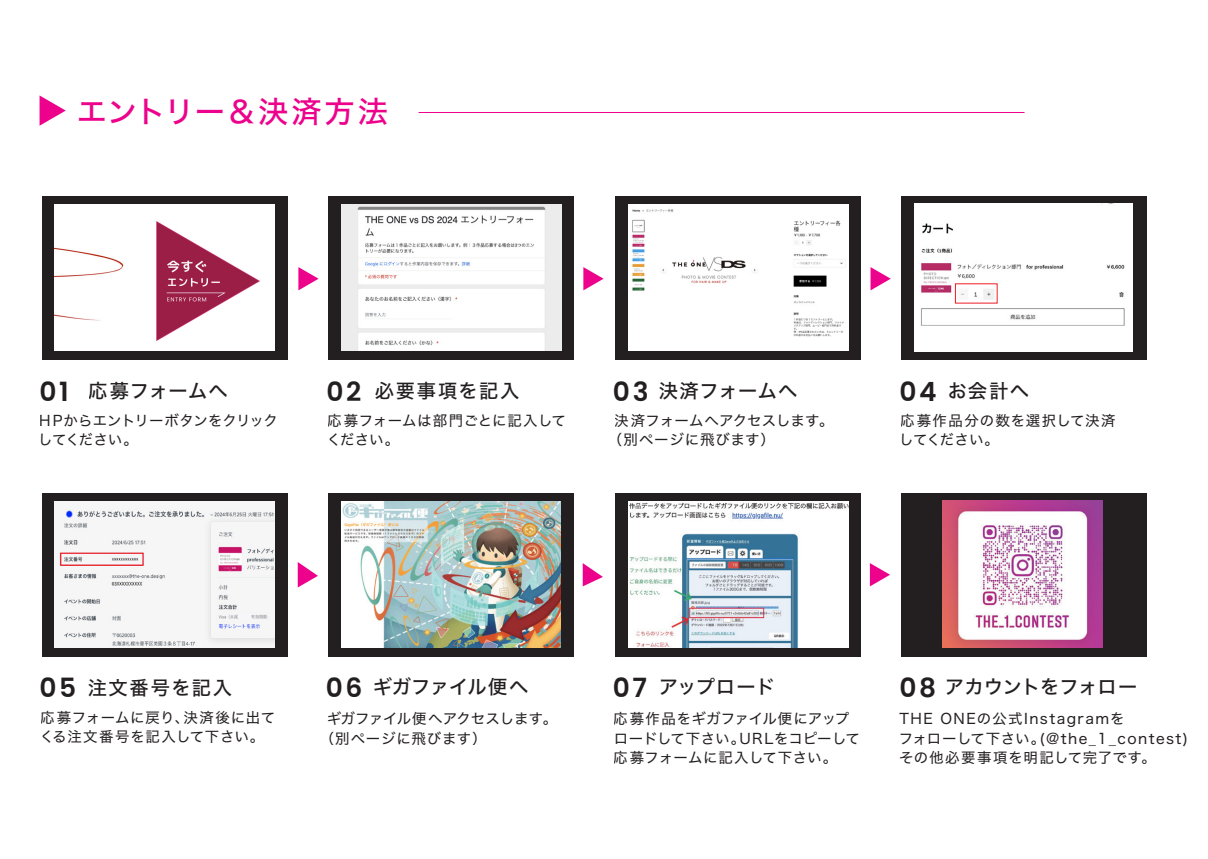
<style>
.page{position:relative;width:1208px;height:859px;background:#fff}
.page>*{position:absolute;margin:0;border:0;box-sizing:border-box;transform-origin:0 0}
.t1{font:30.2px "Hiragino Sans W5";letter-spacing:.02em;color:#ed028c}
.t2{font:19.3px "Hiragino Sans W5";letter-spacing:.045em;color:#231f20}
.t3{font:19.3px "Hiragino Sans W5";letter-spacing:.1em;color:#231f20}
.t4{font:19.3px "Hiragino Sans W5";letter-spacing:-.01em;color:#231f20}
.t5{font:19.3px "Hiragino Sans W5";letter-spacing:.01em;color:#231f20}
.t6{font:14.4px/19.2px "Hiragino Sans W4";letter-spacing:.035em;color:#231f20}
.t7{font:14.4px/19.2px "Hiragino Sans W4";letter-spacing:.1em;color:#231f20}
.t8{font:14.4px/19.2px "Hiragino Sans W4";letter-spacing:.015em;color:#231f20}
.t9{font:14.4px/19.2px "Hiragino Sans W4";color:#231f20}
.t10{font:14.4px/19.2px "Hiragino Sans W4";letter-spacing:.055em;color:#231f20}
.s1{font-family:"Poppins";font-weight:600;font-size:26.5px}
</style>
<div class="page">
<div style="left:900px;top:196px;width:246px;height:164px;background:#231f20"></div>
<img style="left:914px;top:204px;width:219px;height:147px">
<div style="left:328px;top:196px;width:246px;height:164px;background:#231f20"></div>
<div style="left:328px;top:493px;width:246px;height:164px;background:#231f20"></div>
<div style="left:615px;top:493px;width:246px;height:164px;background:#231f20"></div>
<div style="left:42px;top:493px;width:246px;height:164px;background:#231f20"></div>
<div style="left:42px;top:196px;width:246px;height:164px;background:#231f20"></div>
<div style="left:900px;top:493px;width:246px;height:164px;background:#231f20"></div>
<img style="left:942px;top:500px;width:161px;height:148px">
<svg style="left:298px;top:267px;width:20px;height:23px"></svg>
<svg style="left:583px;top:267px;width:20px;height:23px"></svg>
<svg style="left:870px;top:267px;width:20px;height:23px"></svg>
<svg style="left:298px;top:562px;width:20px;height:25px"></svg>
<svg style="left:583px;top:563px;width:20px;height:23px"></svg>
<svg style="left:870px;top:563px;width:20px;height:23px"></svg>
<hr style="left:418px;top:112px;width:606px;height:1px;background:#ed028c">
<svg style="left:40px;top:95px;width:26px;height:31px"></svg>
<div style="left:615px;top:196px;width:246px;height:164px;background:#231f20"></div>
<img style="left:628px;top:204px;width:220px;height:147px">
<img style="left:341px;top:204px;width:220px;height:147px">
<img style="left:55px;top:204px;width:219px;height:147px">
<img style="left:55px;top:502px;width:219px;height:146px">
<img style="left:341px;top:502px;width:220px;height:146px">
<img style="left:628px;top:502px;width:220px;height:146px">
<h1 class="t1" style="left:76px;top:84px;width:313px">エントリー＆決済方法</h1>
<h2 class="t2" style="left:40px;top:374px;width:190px"><span class="s1">01</span> 応募フォームへ</h2>
<p class="t9" style="left:39px;top:410px;width:241px">HPからエントリーボタンをクリックしてください。</p>
<h2 class="t3" style="left:326px;top:374px;width:194px"><span class="s1">02</span> 必要事項を記入</h2>
<p class="t6" style="left:326px;top:410px;width:241px">応募フォームは部門ごとに記入してください。</p>
<h2 class="t2" style="left:613px;top:374px;width:186px"><span class="s1">03</span> 決済フォームへ</h2>
<p class="t6" style="left:607px;top:410px;width:227px;text-indent:7px">決済フォームへアクセスします。（別ページに飛びます）</p>
<h2 class="t2" style="left:899px;top:374px;width:131px"><span class="s1">04</span> お会計へ</h2>
<p class="t10" style="left:899px;top:410px;width:217px">応募作品分の数を選択して決済してください。</p>
<h2 class="t3" style="left:40px;top:670px;width:194px"><span class="s1">05</span> 注文番号を記入</h2>
<p class="t6" style="left:40px;top:707px;width:237px">応募フォームに戻り、決済後に出てくる注文番号を記入して下さい。</p>
<h2 class="t5" style="left:326px;top:670px;width:204px"><span class="s1">06</span> ギガファイル便へ</h2>
<p class="t8" style="left:319px;top:708px;width:239px;text-indent:7px">ギガファイル便へアクセスします。（別ページに飛びます）</p>
<h2 class="t2" style="left:613px;top:670px;width:164px"><span class="s1">07</span> アップロード</h2>
<p class="t6" style="left:613px;top:708px;width:248px">応募作品をギガファイル便にアップロードして下さい。URLをコピーして応募フォームに記入して下さい。</p>
<h2 class="t4" style="left:899px;top:670px;width:239px"><span class="s1">08</span> アカウントをフォロー</h2>
<p class="t7" style="left:898px;top:708px;width:291px">THE ONEの公式Instagramを<br>フォローして下さい。(@the_1_contest)その他必要事項を明記して完了です。</p>
</div>
